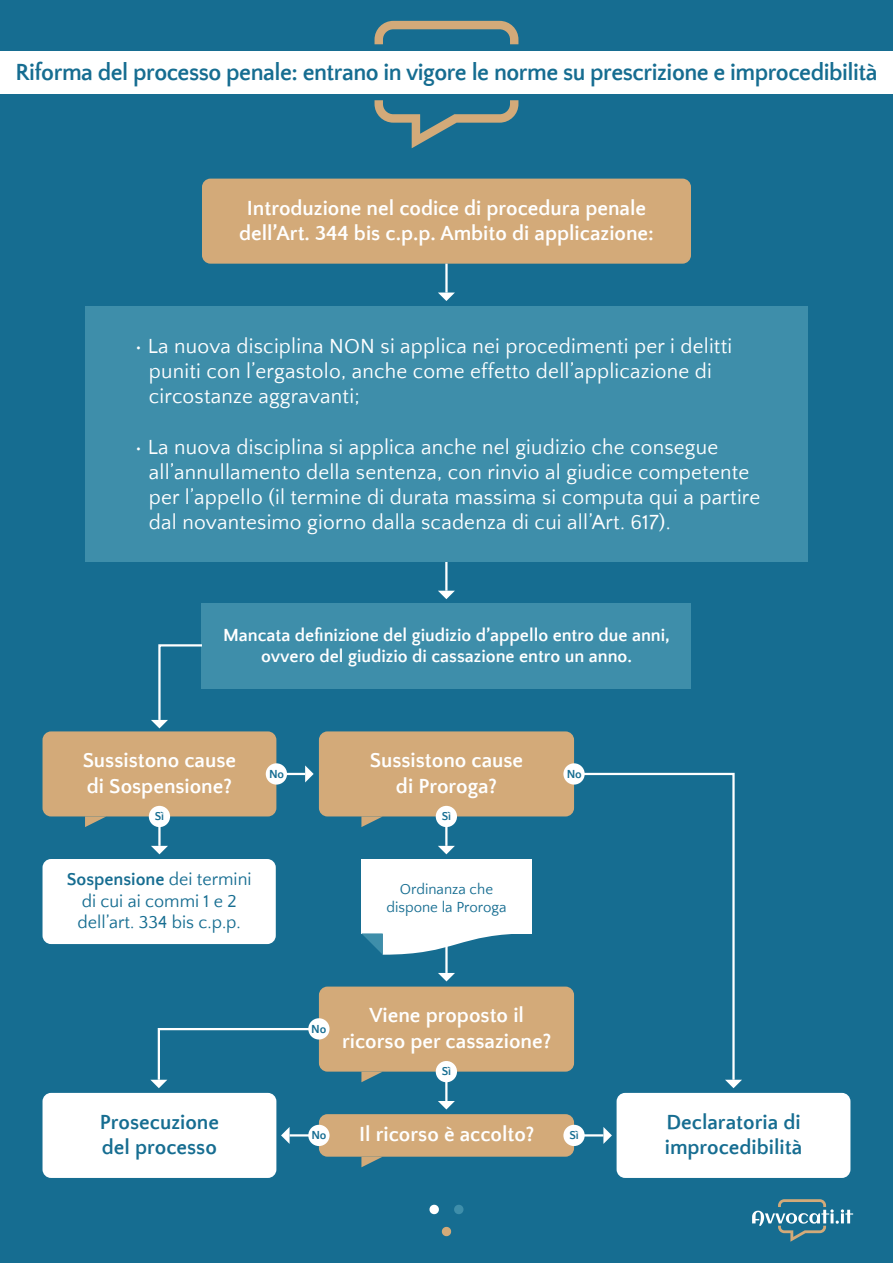
<style>
.page{position:relative;width:893px;height:1263px;background:#166d91}
.page>*{position:absolute;margin:0;border:0;box-sizing:border-box;transform-origin:0 0}
.t1{font:700 24px "Quattrocento Sans";letter-spacing:-.02em;color:#166d91}
.t2{font:21px/25.2px "Quattrocento Sans";letter-spacing:.01em;color:#fff}
.t3{font:700 21px/25.2px "Quattrocento Sans";color:#fff;text-align:center}
.t4{font:700 21px/25.2px "Quattrocento Sans";color:#166d91}
.t5{font:700 18px/21.6px "Quattrocento Sans";color:#fff;text-align:center}
.t6{font:18px/21.6px "Quattrocento Sans";color:#166d91;text-align:center}
.t7{font:15px/18px "Quattrocento Sans";color:#166d91;text-align:center}
.t8{font:700 12px "Quattrocento Sans";letter-spacing:-.02em;color:#166d91}
.s1{font-weight:700}
</style>
<div class="page">
<div style="left:202px;top:179px;width:489px;height:85px;background:#d3aa79;border-radius:9px"></div>
<div style="left:0;top:51px;width:893px;height:43px;background:#fff"></div>
<svg style="left:374px;top:100px;width:144px;height:48px"></svg>
<svg style="left:374px;top:21px;width:144px;height:23px"></svg>
<svg style="left:752px;top:1199px;width:101px;height:43px"></svg>
<svg style="left:429px;top:1205px;width:10px;height:9px"></svg>
<svg style="left:442px;top:1227px;width:9px;height:9px"></svg>
<svg style="left:454px;top:1205px;width:9px;height:9px"></svg>
<div style="left:202px;top:604px;width:489px;height:85px;background:#3e8eaa"></div>
<svg style="left:438px;top:293px;width:17px;height:8px"></svg>
<div style="left:43px;top:731px;width:233px;height:85px;background:#d3aa79;border-radius:9px"></div>
<svg style="left:85px;top:816px;width:21px;height:11px"></svg>
<div style="left:43px;top:859px;width:233px;height:85px;background:#fff;border-radius:9px"></div>
<div style="left:617px;top:1093px;width:233px;height:85px;background:#fff;border-radius:9px"></div>
<svg style="left:727px;top:1080px;width:15px;height:8px"></svg>
<svg style="left:572px;top:772px;width:164px;height:310px"></svg>
<svg style="left:151px;top:643px;width:51px;height:85px"></svg>
<svg style="left:438px;top:591px;width:17px;height:8px"></svg>
<hr style="left:445px;top:561px;width:2px;height:30px;background:#fff">
<svg style="left:151px;top:846px;width:17px;height:8px"></svg>
<hr style="left:158px;top:816px;width:3px;height:30px;background:#fff">
<svg style="left:305px;top:765px;width:9px;height:17px"></svg>
<hr style="left:276px;top:773px;width:29px;height:2px;background:#fff">
<hr style="left:445px;top:264px;width:3px;height:29px;background:#fff">
<svg style="left:438px;top:973px;width:17px;height:8px"></svg>
<div style="left:319px;top:731px;width:255px;height:85px;background:#d3aa79;border-radius:9px"></div>
<svg style="left:361px;top:816px;width:22px;height:11px"></svg>
<div style="left:319px;top:986px;width:255px;height:85px;background:#d3aa79;border-radius:9px"></div>
<svg style="left:361px;top:1071px;width:22px;height:11px"></svg>
<div style="left:319px;top:1114px;width:255px;height:43px;background:#d3aa79;border-radius:9px"></div>
<svg style="left:361px;top:1157px;width:21px;height:10px"></svg>
<div style="left:43px;top:1093px;width:233px;height:85px;background:#fff;border-radius:9px"></div>
<svg style="left:150px;top:1028px;width:171px;height:60px"></svg>
<hr style="left:445px;top:944px;width:3px;height:29px;background:#fff">
<div style="left:361px;top:859px;width:170px;height:74px;background:#fff"></div>
<svg style="left:361px;top:933px;width:170px;height:22px"></svg>
<div style="left:85px;top:306px;width:723px;height:255px;background:#3e8eaa"></div>
<div style="left:149px;top:806px;width:21px;height:21px;background:#fff;border-radius:50%"></div>
<svg style="left:438px;top:846px;width:17px;height:8px"></svg>
<hr style="left:445px;top:816px;width:2px;height:30px;background:#fff">
<div style="left:436px;top:806px;width:21px;height:21px;background:#fff;border-radius:50%"></div>
<svg style="left:438px;top:1101px;width:17px;height:8px"></svg>
<hr style="left:445px;top:1071px;width:2px;height:30px;background:#fff">
<div style="left:436px;top:1061px;width:21px;height:21px;background:#fff;border-radius:50%"></div>
<div style="left:266px;top:763px;width:21px;height:21px;background:#fff;border-radius:50%"></div>
<svg style="left:603px;top:1127px;width:9px;height:17px"></svg>
<hr style="left:574px;top:1134px;width:29px;height:2px;background:#fff">
<svg style="left:281px;top:1127px;width:9px;height:17px"></svg>
<hr style="left:290px;top:1134px;width:29px;height:2px;background:#fff">
<div style="left:563px;top:1125px;width:22px;height:21px;background:#fff;border-radius:50%"></div>
<div style="left:308px;top:1125px;width:22px;height:21px;background:#fff;border-radius:50%"></div>
<div style="left:308px;top:1018px;width:22px;height:21px;background:#fff;border-radius:50%"></div>
<div style="left:563px;top:763px;width:22px;height:21px;background:#fff;border-radius:50%"></div>
<p class="t1" style="left:15px;top:60px;width:864px">Riforma del processo penale: entrano in vigore le norme su prescrizione e improcedibilità</p>
<p class="t3" style="left:239px;top:196px;width:416px">Introduzione nel codice di procedura penale dell’Art. 344 bis c.p.p. Ambito di applicazione:</p>
<p class="t2" style="left:149px;top:334px;width:585px;text-indent:-14px">• La nuova disciplina NON si applica nei procedimenti per i delitti puniti con l’ergastolo, anche come effetto dell’applicazione di circostanze aggravanti;</p>
<p class="t2" style="left:149px;top:435px;width:613px;text-indent:-14px">• La nuova disciplina si applica anche nel giudizio che consegue all’annullamento della sentenza, con rinvio al giudice competente per l’appello (il termine di durata massima si computa qui a partire dal novantesimo giorno dalla scadenza di cui all’Art. 617).</p>
<p class="t5" style="left:223px;top:625px;width:448px">Mancata definizione del giudizio d’appello entro due anni, ovvero del giudizio di cassazione entro un anno.</p>
<p class="t3" style="left:83px;top:748px;width:155px;text-align:left">Sussistono cause di Sospensione?</p>
<p class="t8" style="left:269px;top:767px;width:16px">No</p>
<p class="t3" style="left:370px;top:748px;width:155px">Sussistono cause di Proroga?</p>
<p class="t8" style="left:155px;top:810px;width:11px">Sì</p>
<p class="t8" style="left:442px;top:810px;width:11px">Sì</p>
<p class="t6" style="left:67px;top:869px;width:186px"><span class="s1">Sospensione</span> dei termini di cui ai commi 1 e 2 dell’art. 334 bis c.p.p.</p>
<p class="t7" style="left:386px;top:881px;width:122px">Ordinanza che dispone la Proroga</p>
<p class="t8" style="left:567px;top:767px;width:16px">No</p>
<p class="t8" style="left:311px;top:1022px;width:16px">No</p>
<p class="t3" style="left:342px;top:1004px;width:211px">Viene proposto il ricorso per cassazione?</p>
<p class="t8" style="left:442px;top:1065px;width:11px">Sì</p>
<p class="t4" style="left:100px;top:1110px;width:121px">Prosecuzione del processo</p>
<p class="t3" style="left:359px;top:1122px;width:177px">Il ricorso è accolto?</p>
<p class="t8" style="left:311px;top:1129px;width:16px">No</p>
<p class="t8" style="left:569px;top:1129px;width:11px">Sì</p>
<p class="t4" style="left:665px;top:1110px;width:139px">Declaratoria di improcedibilità</p>
</div>
